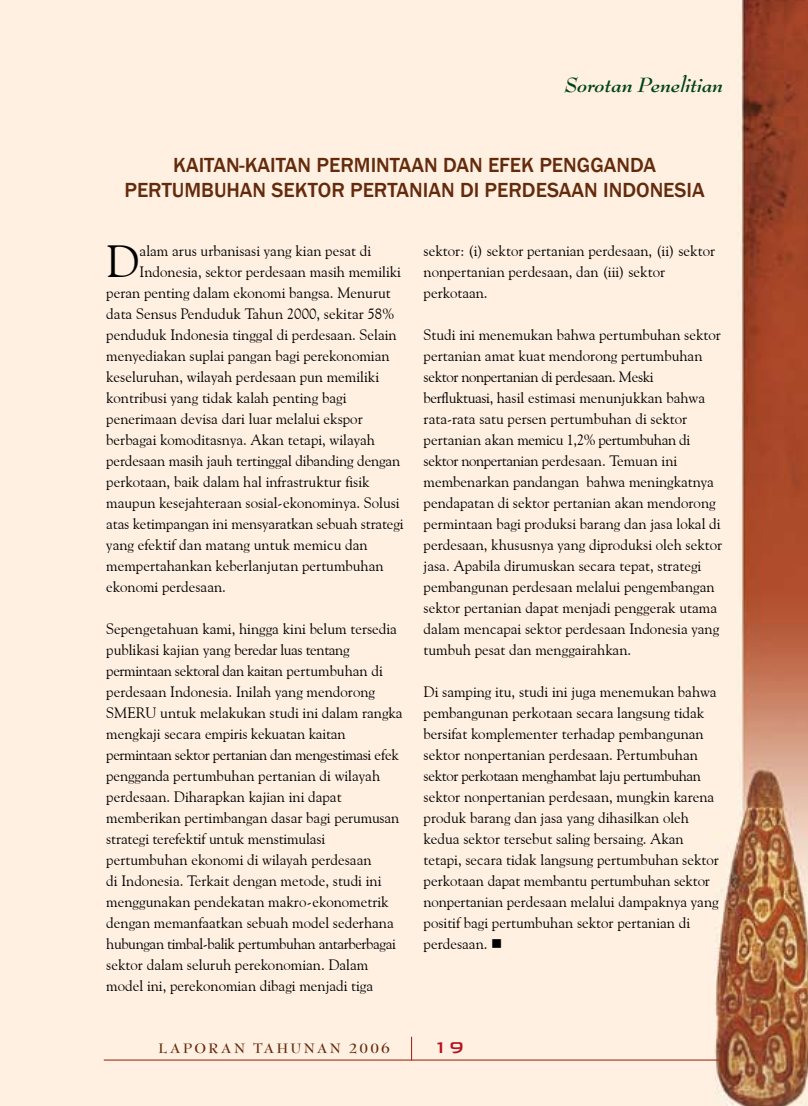
<style>
.page{position:relative;width:808px;height:1106px;background:#fff}
.page>*{position:absolute;margin:0;border:0;box-sizing:border-box;transform-origin:0 0}
.t1{font:45px "Goudy Old Style BT";color:#000}
.t2{font:italic 700 22.5px "Bernhard Modern Std";color:#004319}
.t3{font:500 21px/25.2px "Franklin Gothic";color:#632a0b;text-align:center}
.t4{font:500 21px "Bank Gothic BT";color:#b6101d}
.t5{font:15px/21px "Goudy Old Style BT";color:#000}
.t6{font:700 15px "Bernhard Modern Std";letter-spacing:.15em;color:#632a0b}
</style>
<div class="page">
<img style="left:0;top:0;width:808px;height:1106px">
<hr style="left:104px;top:1059px;width:618px;height:1px;background:#a2301c">
<svg style="left:411px;top:1036px;width:1px;height:23px"></svg>
<h2 class="t2" style="left:565px;top:72px;width:160px">Sorotan Penelitian</h2>
<h3 class="t3" style="left:124px;top:153px;width:582px">KAITAN-KAITAN PERMINTAAN DAN EFEK PENGGANDA<br>PERTUMBUHAN SEKTOR PERTANIAN DI PERDESAAN INDONESIA</h3>
<h1 class="t1" style="left:106px;top:234px;width:35px">D</h1>
<p class="t5" style="left:140px;top:240px;width:233px">alam arus urbanisasi yang kian pesat di</p>
<p class="t5" style="left:140px;top:261px;width:263px">Indonesia, sektor perdesaan masih memiliki</p>
<p class="t5" style="left:106px;top:282px;width:286px">peran penting dalam ekonomi bangsa. Menurut</p>
<p class="t5" style="left:106px;top:303px;width:289px">data Sensus Penduduk Tahun 2000, sekitar 58%</p>
<p class="t5" style="left:106px;top:324px;width:292px">penduduk Indonesia tinggal di perdesaan. Selain</p>
<p class="t5" style="left:106px;top:345px;width:285px">menyediakan suplai pangan bagi perekonomian</p>
<p class="t5" style="left:106px;top:366px;width:274px">keseluruhan, wilayah perdesaan pun memiliki</p>
<p class="t5" style="left:106px;top:387px;width:242px">kontribusi yang tidak kalah penting bagi</p>
<p class="t5" style="left:106px;top:408px;width:258px">penerimaan devisa dari luar melalui ekspor</p>
<p class="t5" style="left:106px;top:429px;width:270px">berbagai komoditasnya. Akan tetapi, wilayah</p>
<p class="t5" style="left:106px;top:450px;width:295px">perdesaan masih jauh tertinggal dibanding dengan</p>
<p class="t5" style="left:106px;top:471px;width:265px">perkotaan, baik dalam hal infrastruktur fisik</p>
<p class="t5" style="left:106px;top:492px;width:295px">maupun kesejahteraan sosial-ekonominya. Solusi</p>
<p class="t5" style="left:106px;top:513px;width:299px">atas ketimpangan ini mensyaratkan sebuah strategi</p>
<p class="t5" style="left:106px;top:534px;width:263px">yang efektif dan matang untuk memicu dan</p>
<p class="t5" style="left:106px;top:555px;width:279px">mempertahankan keberlanjutan pertumbuhan</p>
<p class="t5" style="left:106px;top:576px;width:121px">ekonomi perdesaan.</p>
<p class="t5" style="left:106px;top:618px;width:298px">Sepengetahuan kami, hingga kini belum tersedia publikasi kajian yang beredar luas tentang permintaan sektoral dan kaitan pertumbuhan di perdesaan Indonesia. Inilah yang mendorong SMERU untuk melakukan studi ini dalam rangka mengkaji secara empiris kekuatan kaitan permintaan sektor pertanian dan mengestimasi efek pengganda pertumbuhan pertanian di wilayah perdesaan. Diharapkan kajian ini dapat memberikan pertimbangan dasar bagi perumusan strategi terefektif untuk menstimulasi pertumbuhan ekonomi di wilayah perdesaan<br>di Indonesia. Terkait dengan metode, studi ini menggunakan pendekatan makro-ekonometrik dengan memanfaatkan sebuah model sederhana hubungan timbal-balik pertumbuhan antarberbagai sektor dalam seluruh perekonomian. Dalam model ini, perekonomian dibagi menjadi tiga</p>
<p class="t5" style="left:424px;top:240px;width:293px">sektor: (i) sektor pertanian perdesaan, (ii) sektor nonpertanian perdesaan, dan (iii) sektor perkotaan.</p>
<p class="t5" style="left:424px;top:324px;width:300px">Studi ini menemukan bahwa pertumbuhan sektor pertanian amat kuat mendorong pertumbuhan sektor nonpertanian di perdesaan. Meski berfluktuasi, hasil estimasi menunjukkan bahwa rata-rata satu persen pertumbuhan di sektor pertanian akan memicu 1,2% pertumbuhan di sektor nonpertanian perdesaan. Temuan ini membenarkan pandangan bahwa meningkatnya pendapatan di sektor pertanian akan mendorong permintaan bagi produksi barang dan jasa lokal di perdesaan, khususnya yang diproduksi oleh sektor jasa. Apabila dirumuskan secara tepat, strategi pembangunan perdesaan melalui pengembangan sektor pertanian dapat menjadi penggerak utama dalam mencapai sektor perdesaan Indonesia yang tumbuh pesat dan menggairahkan.</p>
<p class="t5" style="left:424px;top:681px;width:297px">Di samping itu, studi ini juga menemukan bahwa pembangunan perkotaan secara langsung tidak bersifat komplementer terhadap pembangunan sektor nonpertanian perdesaan. Pertumbuhan sektor perkotaan menghambat laju pertumbuhan sektor nonpertanian perdesaan, mungkin karena produk barang dan jasa yang dihasilkan oleh kedua sektor tersebut saling bersaing. Akan tetapi, secara tidak langsung pertumbuhan sektor perkotaan dapat membantu pertumbuhan sektor nonpertanian perdesaan melalui dampaknya yang positif bagi pertumbuhan sektor pertanian di perdesaan. ■</p>
<p class="t6" style="left:158px;top:1040px;width:233px">LAPORAN TAHUNAN 2006</p>
<h3 class="t4" style="left:432px;top:1035px;width:14px">19</h3>
</div>
